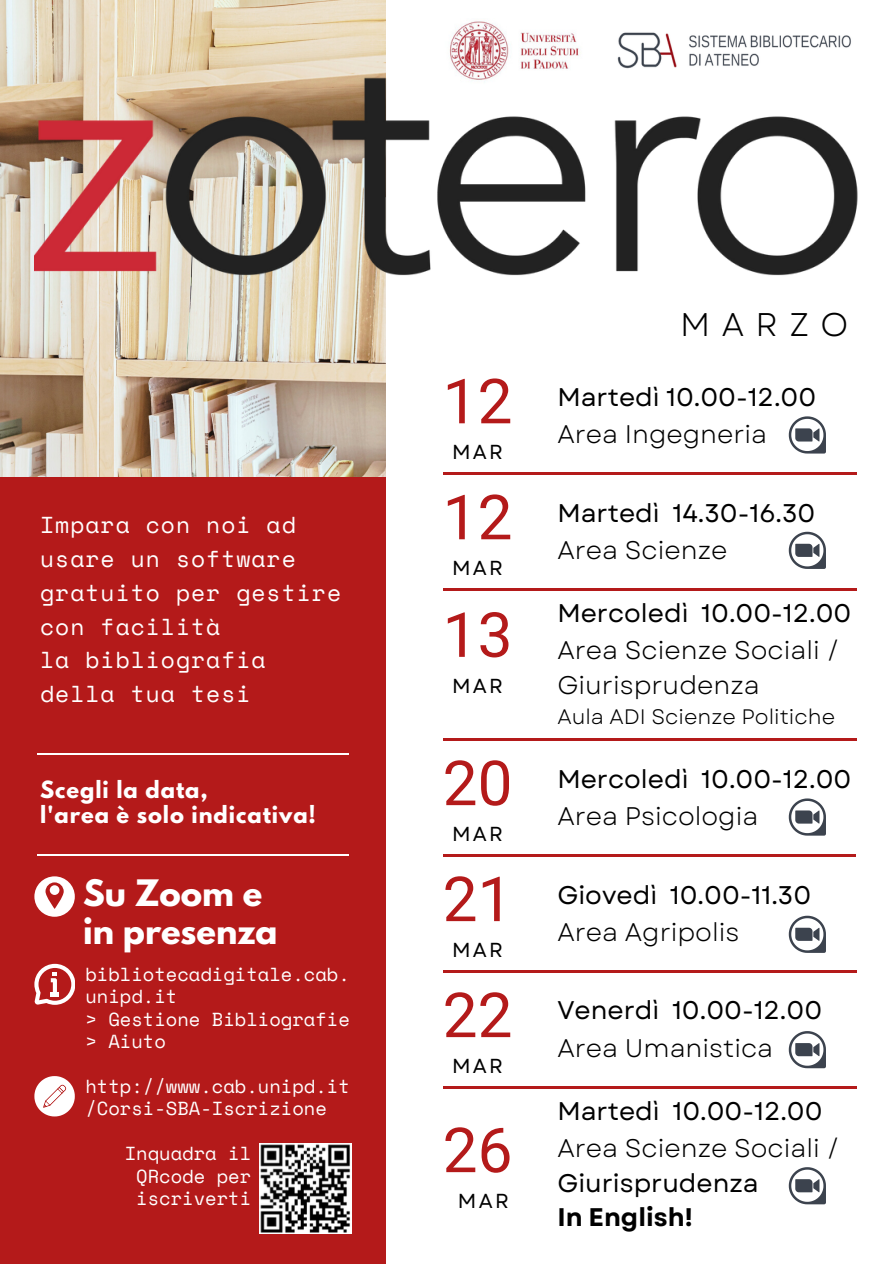
<style>
.page{position:relative;width:894px;height:1264px;background:#fff}
.page>*{position:absolute;margin:0;border:0;box-sizing:border-box;transform-origin:0 0}
.t1{font:62.25px "Roboto";color:#b41a1a}
.t2{font:32.7px "Garet";letter-spacing:.35em;color:#000}
.t3{font:700 32.25px/37.7px "League Spartan";color:#fff}
.t4{font:25.5px/34.8px "Garet";color:#000}
.t5{font:25.5px "Garet";color:#000}
.t6{font:22.95px/33.8px "Space Mono";letter-spacing:.045em;color:#fff}
.t7{font:700 21px/24.8px "League Spartan";letter-spacing:.045em;color:#fff}
.t8{font:21px "Garet";color:#000}
.t9{font:20.25px "Garet";letter-spacing:.115em;color:#000}
.t10{font:18.75px/22.5px "Space Mono";color:#fff}
.s1{font-style:inherit}
.s2{font-weight:700}
</style>
<div class="page">
<div style="left:0;top:433px;width:385px;height:830px;background:#b41a1a"></div>
<img style="left:0;top:0;width:385px;height:476px">
<img style="left:34px;top:72px;width:824px;height:244px">
<img style="left:601px;top:32px;width:257px;height:53px">
<img style="left:437px;top:21px;width:156px;height:63px">
<svg style="left:34px;top:876px;width:41px;height:40px"></svg>
<svg style="left:34px;top:1076px;width:41px;height:40px"></svg>
<svg style="left:34px;top:963px;width:41px;height:41px"></svg>
<hr style="left:443px;top:472px;width:413px;height:2px;background:#b41a1a">
<hr style="left:37px;top:753px;width:311px;height:1px;background:#fff">
<hr style="left:37px;top:854px;width:311px;height:1px;background:#fff">
<img style="left:260px;top:1143px;width:91px;height:90px">
<hr style="left:443px;top:970px;width:413px;height:2px;background:#b41a1a">
<hr style="left:443px;top:588px;width:413px;height:2px;background:#b41a1a">
<hr style="left:443px;top:1086px;width:413px;height:2px;background:#b41a1a">
<hr style="left:443px;top:854px;width:412px;height:2px;background:#b41a1a">
<hr style="left:443px;top:738px;width:413px;height:2px;background:#b41a1a">
<svg style="left:788px;top:416px;width:37px;height:37px"></svg>
<svg style="left:788px;top:531px;width:37px;height:38px"></svg>
<svg style="left:788px;top:798px;width:37px;height:37px"></svg>
<svg style="left:788px;top:915px;width:37px;height:37px"></svg>
<svg style="left:788px;top:1031px;width:37px;height:37px"></svg>
<svg style="left:788px;top:1167px;width:37px;height:37px"></svg>
<h3 class="t6" style="left:40px;top:508px;width:302px">Impara con noi ad usare un software gratuito per gestire con facilità<br>la bibliografia della tua tesi</h3>
<h3 class="t7" style="left:40px;top:779px;width:277px">Scegli la data,<br>l'area è solo indicativa!</h3>
<p class="t3" style="left:83px;top:878px;width:196px">Su Zoom e in presenza</p>
<p class="t10" style="left:85px;top:962px;width:266px">bibliotecadigitale.cab. unipd.it</p>
<h4 class="t10" style="left:85px;top:1007px;width:266px">&gt; Gestione Bibliografie</h4>
<h3 class="t10" style="left:85px;top:1029px;width:82px">&gt; Aiuto</h3>
<h1 class="t10" style="left:85px;top:1074px;width:266px">http://www.cab.unipd.it /Corsi-SBA-Iscrizione</h1>
<p class="t10" style="left:136px;top:1141px;width:116px;text-align:justify;text-indent:-11px">Inquadra il QRcode per iscriverti</p>
<p class="t1" style="left:442px;top:365px;width:71px">12</p>
<h4 class="t9" style="left:452px;top:437px;width:52px">MAR</h4>
<p class="t1" style="left:442px;top:481px;width:71px">12</p>
<h2 class="t9" style="left:452px;top:553px;width:52px">MAR</h2>
<h3 class="t1" style="left:442px;top:599px;width:71px">13</h3>
<h3 class="t9" style="left:452px;top:671px;width:52px">MAR</h3>
<p class="t1" style="left:442px;top:747px;width:71px">20</p>
<p class="t9" style="left:452px;top:819px;width:52px">MAR</p>
<h3 class="t1" style="left:442px;top:863px;width:71px">21</h3>
<h3 class="t9" style="left:452px;top:935px;width:52px">MAR</h3>
<p class="t1" style="left:442px;top:979px;width:71px">22</p>
<p class="t9" style="left:452px;top:1051px;width:52px">MAR</p>
<h4 class="t1" style="left:442px;top:1114px;width:71px">26</h4>
<h3 class="t9" style="left:458px;top:1186px;width:52px">MAR</h3>
<p class="t2" style="left:679px;top:301px;width:170px">MARZO</p>
<h6 class="t5" style="left:557px;top:378px;width:260px">Martedì 10.00-12.00</h6>
<h3 class="t4" style="left:557px;top:416px;width:211px">Area Ingegneria</h3>
<h5 class="t5" style="left:557px;top:494px;width:259px">Martedì 14.30-16.30</h5>
<h3 class="t4" style="left:557px;top:532px;width:171px">Area Scienze</h3>
<h4 class="t5" style="left:557px;top:594px;width:295px">Mercoledì 10.00-12.00</h4>
<p class="t4" style="left:557px;top:632px;width:283px">Area Scienze Sociali /<br>Giurisprudenza</p>
<p class="t8" style="left:557px;top:701px;width:279px">Aula ADI Scienze Politiche</p>
<p class="t5" style="left:557px;top:760px;width:295px">Mercoledì 10.00-12.00</p>
<p class="t4" style="left:557px;top:798px;width:202px">Area Psicologia</p>
<h4 class="t5" style="left:557px;top:876px;width:255px">Giovedì 10.00-11.30</h4>
<p class="t4" style="left:557px;top:914px;width:183px">Area Agripolis</p>
<p class="t5" style="left:557px;top:992px;width:266px">Venerdì 10.00-12.00</p>
<p class="t4" style="left:557px;top:1030px;width:217px">Area Umanistica</p>
<p class="t5" style="left:557px;top:1092px;width:266px">Martedì 10.00-12.00</p>
<p class="t4" style="left:557px;top:1130px;width:283px">Area Scienze Sociali /<br><span class="s1">Giurisprudenza<br></span><span class="s2">In English!</span></p>
</div>
